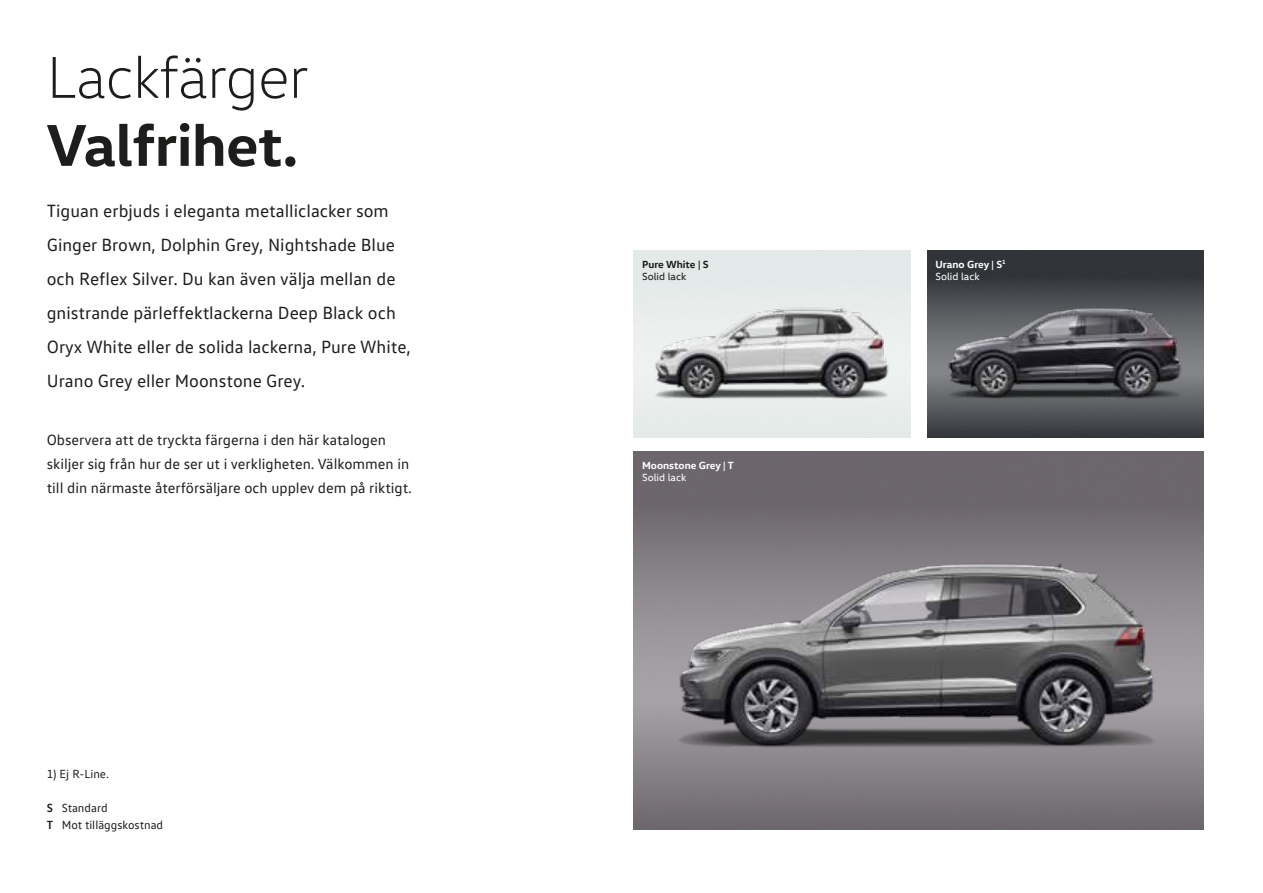
<style>
.page{position:relative;width:1263px;height:893px;background:#fff}
.page>*{position:absolute;margin:0;border:0;box-sizing:border-box;transform-origin:0 0}
.t1{font:300 60px "VW Head";letter-spacing:-.01em;color:#1d1d1b}
.t2{font:700 60px "VW Head";letter-spacing:-.01em;color:#1d1d1b}
.t3{font:18px/34px "VW Text";color:#1d1d1b}
.t4{font:15px/24px "VW Text";color:#1d1d1b}
.t5{font:12px/17px "VW Text";color:#1d1d1b}
.t6{font:700 10.5px/12.6px "VW Head";color:#fff}
.t7{font:700 10.5px "VW Head";color:#1d1d1b}
.t8{font:10.5px "VW Head";color:#1d1d1b}
.t9{font:10.5px "VW Head";color:#fff}
.s1{font-weight:700}
.s2{font-weight:400}
</style>
<div class="page">
<div style="left:927px;top:251px;width:276px;height:7px;background:#313439"></div>
<img style="left:634px;top:452px;width:569px;height:377px">
<img style="left:634px;top:258px;width:276px;height:180px">
<img style="left:927px;top:258px;width:276px;height:180px">
<img style="left:634px;top:459px;width:566px;height:370px">
<h1 class="t1" style="left:47px;top:42px;width:263px">Lackfärger</h1>
<h1 class="t2" style="left:47px;top:106px;width:253px">Valfrihet.</h1>
<p class="t3" style="left:47px;top:193px;width:366px">Tiguan erbjuds i eleganta metalliclacker som Ginger Brown, Dolphin Grey, Nightshade Blue och Reflex Silver. Du kan även välja mellan de gnistrande pärleffektlackerna Deep Black och Oryx White eller de solida lackerna, Pure White, Urano Grey eller Moonstone Grey.</p>
<p class="t4" style="left:47px;top:427px;width:367px">Observera att de tryckta färgerna i den här katalogen skiljer sig från hur de ser ut i verkligheten. Välkommen in till din närmaste återförsäljare och upplev dem på riktigt.</p>
<p class="t5" style="left:47px;top:765px;width:64px">1) Ej R-Line.</p>
<p class="t5" style="left:47px;top:799px;width:118px"><span class="s1">S</span> Standard<br><span class="s1">T</span> Mot tilläggskostnad</p>
<p class="t7" style="left:642px;top:257px;width:68px">Pure White | S</p>
<p class="t8" style="left:642px;top:270px;width:46px">Solid lack</p>
<p class="t6" style="left:642px;top:458px;width:93px">Moonstone Grey | T</p>
<p class="t9" style="left:642px;top:471px;width:46px">Solid lack</p>
<p class="t6" style="left:935px;top:257px;width:72px">Urano Grey | S<sup>1<br></sup><span class="s2">Solid lack</span></p>
</div>
